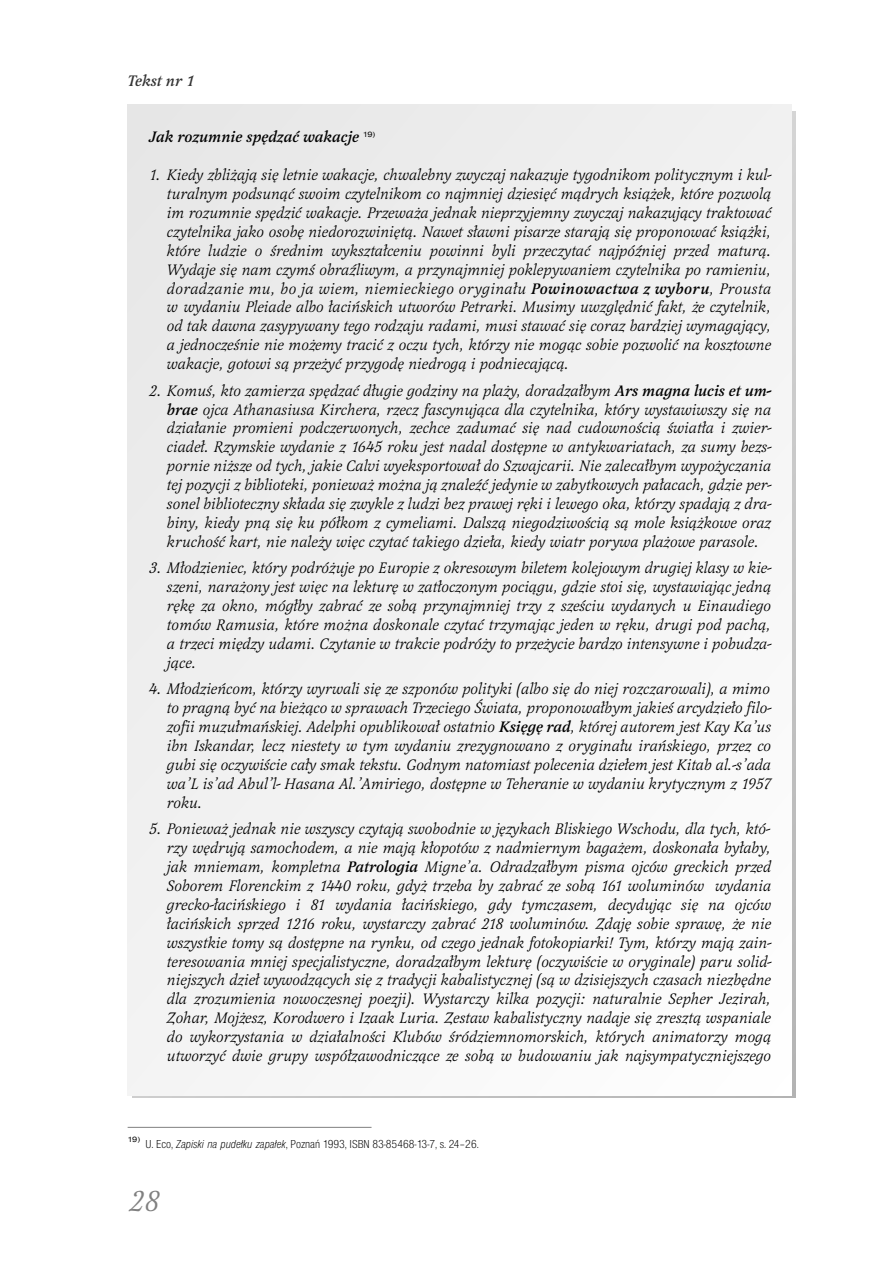
<style>
.page{position:relative;width:893px;height:1262px;background:#fff}
.page>*{position:absolute;margin:0;border:0;box-sizing:border-box;transform-origin:0 0}
.t1{font:italic 30px "Latienne Swa TCE";color:#808080}
.t2{font:italic 15.75px/18.9px "Latienne TCE";color:#000;text-align:justify}
.t3{font:italic 500 15.75px "Latienne TCE";color:#000}
.t4{font:italic 500 15.75px "Latienne TCE";color:#333}
.t5{font:12px "Nimbus San DCE Ligh Cond";color:#000}
.s1{font-weight:500}
.s2{font-family:"Nimbus San DCE Ligh Cond Ital"}
</style>
<div class="page">
<div style="left:128px;top:105px;width:663px;height:990px;background:#f2f2f2"></div>
<hr style="left:128px;top:1127px;width:243px;height:1px;background:#808080">
<p class="t4" style="left:128px;top:74px;width:69px">Tekst nr 1</p>
<p class="t3" style="left:149px;top:130px;width:228px">Jak rozumnie spędzać wakacje <sup>19)</sup></p>
<p class="t2" style="left:167px;top:166px;width:606px;text-indent:-18px">1. Kiedy zbliżają się letnie wakacje, chwalebny zwyczaj nakazuje tygodnikom politycznym i kul&shy;turalnym podsunąć swoim czytelnikom co najmniej dziesięć mądrych książek, które pozwolą im rozumnie spędzić wakacje. Przeważa jednak nieprzyjemny zwyczaj nakazujący traktować czytelnika jako osobę niedorozwiniętą. Nawet sławni pisarze starają się proponować książki, które ludzie o średnim wykształceniu powinni byli przeczytać najpóźniej przed maturą.<br>Wydaje się nam czymś obraźliwym, a przynajmniej poklepywaniem czytelnika po ramieniu, doradzanie mu, bo ja wiem, niemieckiego oryginału <span class="s1">Powinowactwa z wyboru</span>, Prousta w wydaniu Pleiade albo łacińskich utworów Petrarki. Musimy uwzględnić fakt, że czytelnik, od tak dawna zasypywany tego rodzaju radami, musi stawać się coraz bardziej wymagający, a jednocześnie nie możemy tracić z oczu tych, którzy nie mogąc sobie pozwolić na kosztowne wakacje, gotowi są przeżyć przygodę niedrogą i podniecającą.</p>
<p class="t2" style="left:167px;top:382px;width:606px;text-indent:-18px">2. Komuś, kto zamierza spędzać długie godziny na plaży, doradzałbym <span class="s1">Ars magna lucis et um&shy;brae</span> ojca Athanasiusa Kirchera, rzecz fascynująca dla czytelnika, który wystawiwszy się na działanie promieni podczerwonych, zechce zadumać się nad cudownością światła i zwier&shy;ciadeł. Rzymskie wydanie z 1645 roku jest nadal dostępne w antykwariatach, za sumy bezs&shy;pornie niższe od tych, jakie Calvi wyeksportował do Szwajcarii. Nie zalecałbym wypożyczania tej pozycji z biblioteki, ponieważ można ją znaleźć jedynie w zabytkowych pałacach, gdzie per&shy;sonel biblioteczny składa się zwykle z ludzi bez prawej ręki i lewego oka, którzy spadają z dra&shy;biny, kiedy pną się ku półkom z cymeliami. Dalszą niegodziwością są mole książkowe oraz kruchość kart, nie należy więc czytać takiego dzieła, kiedy wiatr porywa plażowe parasole.</p>
<p class="t2" style="left:167px;top:559px;width:606px;text-indent:-18px">3. Młodzieniec, który podróżuje po Europie z okresowym biletem kolejowym drugiej klasy w kie&shy;szeni, narażony jest więc na lekturę w zatłoczonym pociągu, gdzie stoi się, wystawiając jedną rękę za okno, mógłby zabrać ze sobą przynajmniej trzy z sześciu wydanych u Einaudiego tomów Ramusia, które można doskonale czytać trzymając jeden w ręku, drugi pod pachą, a trzeci między udami. Czytanie w trakcie podróży to przeżycie bardzo intensywne i pobudza&shy;jące.</p>
<p class="t2" style="left:167px;top:680px;width:606px;text-indent:-18px">4. Młodzieńcom, którzy wyrwali się ze szponów polityki (albo się do niej rozczarowali), a mimo to pragną być na bieżąco w sprawach Trzeciego Świata, proponowałbym jakieś arcydzieło filo&shy;zofii muzułmańskiej. Adelphi opublikował ostatnio <span class="s1">Księgę rad</span>, której autorem jest Kay Ka’us ibn Iskandar, lecz niestety w tym wydaniu zrezygnowano z oryginału irańskiego, przez co gubi się oczywiście cały smak tekstu. Godnym natomiast polecenia dziełem jest Kitab al.-s’ada wa’L is’ad Abul’l- Hasana Al.’Amiriego, dostępne w Teheranie w wydaniu krytycznym z 1957 roku.</p>
<p class="t2" style="left:167px;top:820px;width:606px;text-indent:-18px">5. Ponieważ jednak nie wszyscy czytają swobodnie w językach Bliskiego Wschodu, dla tych, któ&shy;rzy wędrują samochodem, a nie mają kłopotów z nadmiernym bagażem, doskonała byłaby, jak mniemam, kompletna <span class="s1">Patrologia</span> Migne’a. Odradzałbym pisma ojców greckich przed Soborem Florenckim z 1440 roku, gdyż trzeba by zabrać ze sobą 161 woluminów wydania grecko-łacińskiego i 81 wydania łacińskiego, gdy tymczasem, decydując się na ojców łacińskich sprzed 1216 roku, wystarczy zabrać 218 woluminów. Zdaję sobie sprawę, że nie wszystkie tomy są dostępne na rynku, od czego jednak fotokopiarki! Tym, którzy mają zain&shy;teresowania mniej specjalistyczne, doradzałbym lekturę (oczywiście w oryginale) paru solid&shy;niejszych dzieł wywodzących się z tradycji kabalistycznej (są w dzisiejszych czasach niezbędne dla zrozumienia nowoczesnej poezji). Wystarczy kilka pozycji: naturalnie Sepher Jezirah, Zohar, Mojżesz, Korodwero i Izaak Luria. Zestaw kabalistyczny nadaje się zresztą wspaniale do wykorzystania w działalności Klubów śródziemnomorskich, których animatorzy mogą utworzyć dwie grupy współzawodniczące ze sobą w budowaniu jak najsympatyczniejszego</p>
<p class="t5" style="left:128px;top:1139px;width:353px"><sup>19)</sup> U. Eco, <span class="s2">Zapiski na pudełku zapałek</span>, Poznań 1993, ISBN 83-85468-13-7, s. 24–26.</p>
<h1 class="t1" style="left:129px;top:1188px;width:32px">28</h1>
</div>
